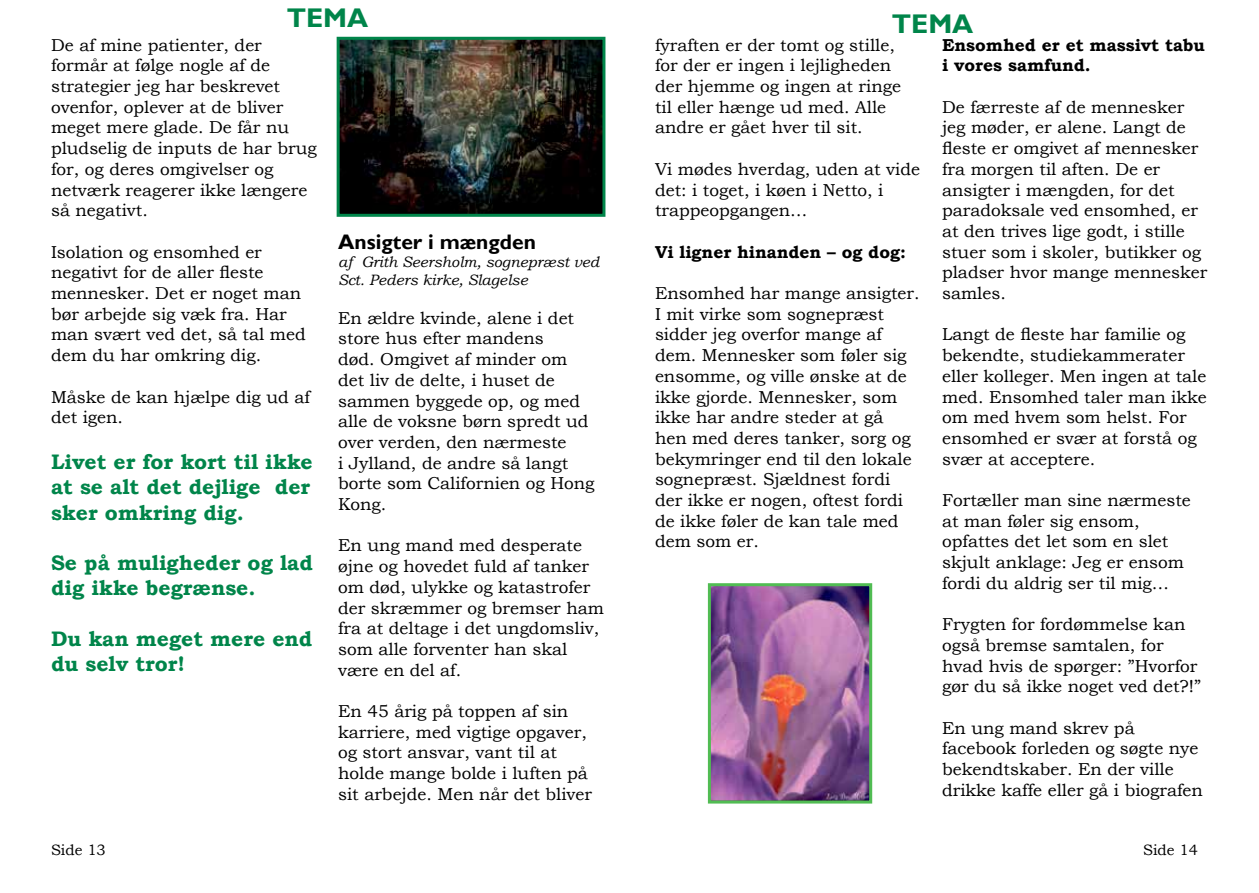
<style>
.page{position:relative;width:1259px;height:893px;background:#fff}
.page>*{position:absolute;margin:0;border:0;box-sizing:border-box;transform-origin:0 0}
.t1{font:700 27px "Gill Sans";color:#00854a}
.t2{font:700 21px/25.2px "Bookman Old Style";color:#00854a}
.t3{font:700 21px "Gill Sans";color:#000}
.t4{font:17.25px/20.7px "Bookman Old Style";color:#000}
.t5{font:700 17.25px/20.7px "Bookman Old Style";color:#000}
.t6{font:italic 15px/18px "Bookman Old Style";color:#000}
.t7{font:15px "Bookman Old Style";color:#000}
</style>
<div class="page">
<img style="left:341px;top:41px;width:260px;height:172px">
<div style="left:337px;top:37px;width:268px;height:180px;border:3px solid #00854a"></div>
<img style="left:712px;top:587px;width:156px;height:212px">
<div style="left:708px;top:583px;width:164px;height:220px;border:3px solid #51bc53"></div>
<h1 class="t1" style="left:287px;top:2px;width:83px">TEMA</h1>
<p class="t4" style="left:51px;top:34px;width:267px">De af mine patienter, der formår at følge nogle af de strategier jeg har beskrevet ovenfor, oplever at de bliver meget mere glade. De får nu pludselig de inputs de har brug for, og deres omgivelser og netværk reagerer ikke længere så negativt.</p>
<p class="t4" style="left:51px;top:241px;width:256px">Isolation og ensomhed er negativt for de aller fleste mennesker. Det er noget man bør arbejde sig væk fra. Har man svært ved det, så tal med dem du har omkring dig.</p>
<p class="t4" style="left:51px;top:386px;width:260px">Måske de kan hjælpe dig ud af det igen.</p>
<p class="t2" style="left:51px;top:449px;width:263px;text-align:justify">Livet er for kort til ikke at se alt det dejlige der sker omkring dig.</p>
<p class="t2" style="left:51px;top:550px;width:263px">Se på muligheder og lad dig ikke begrænse.</p>
<p class="t2" style="left:51px;top:626px;width:263px">Du kan meget mere end du selv tror!</p>
<p class="t3" style="left:338px;top:229px;width:199px">Ansigter i mængden</p>
<p class="t6" style="left:338px;top:253px;width:263px">af Grith Seersholm, sognepræst ved<br>Sct. Peders kirke, Slagelse</p>
<p class="t4" style="left:338px;top:308px;width:258px">En ældre kvinde, alene i det store hus efter mandens<br>død. Omgivet af minder om det liv de delte, i huset de sammen byggede op, og med alle de voksne børn spredt ud over verden, den nærmeste<br>i Jylland, de andre så langt borte som Californien og Hong<br>Kong.</p>
<p class="t4" style="left:338px;top:535px;width:267px">En ung mand med desperate øjne og hovedet fuld af tanker om død, ulykke og katastrofer der skræmmer og bremser ham fra at deltage i det ungdomsliv, som alle forventer han skal være en del af.</p>
<p class="t4" style="left:338px;top:701px;width:255px">En 45 årig på toppen af sin karriere, med vigtige opgaver, og stort ansvar, vant til at holde mange bolde i luften på sit arbejde. Men når det bliver</p>
<h1 class="t1" style="left:891px;top:7px;width:83px">TEMA</h1>
<p class="t4" style="left:655px;top:34px;width:247px">fyraften er der tomt og stille, for der er ingen i lejligheden der hjemme og ingen at ringe til eller hænge ud med. Alle andre er gået hver til sit.</p>
<p class="t4" style="left:655px;top:159px;width:266px">Vi mødes hverdag, uden at vide det: i toget, i køen i Netto, i trappeopgangen…</p>
<p class="t5" style="left:655px;top:241px;width:252px">Vi ligner hinanden – og dog:</p>
<p class="t4" style="left:655px;top:283px;width:266px">Ensomhed har mange ansigter.<br>I mit virke som sognepræst sidder jeg overfor mange af dem. Mennesker som føler sig ensomme, og ville ønske at de ikke gjorde. Mennesker, som ikke har andre steder at gå<br>hen med deres tanker, sorg og bekymringer end til den lokale sognepræst. Sjældnest fordi der ikke er nogen, oftest fordi de ikke føler de kan tale med dem som er.</p>
<p class="t5" style="left:942px;top:34px;width:264px">Ensomhed er et massivt tabu i vores samfund.</p>
<p class="t4" style="left:942px;top:97px;width:267px">De færreste af de mennesker jeg møder, er alene. Langt de fleste er omgivet af mennesker fra morgen til aften. De er ansigter i mængden, for det paradoksale ved ensomhed, er at den trives lige godt, i stille stuer som i skoler, butikker og pladser hvor mange mennesker samles.</p>
<p class="t4" style="left:942px;top:324px;width:266px">Langt de fleste har familie og bekendte, studiekammerater eller kolleger. Men ingen at tale med. Ensomhed taler man ikke om med hvem som helst. For ensomhed er svær at forstå og svær at acceptere.</p>
<p class="t4" style="left:942px;top:490px;width:250px">Fortæller man sine nærmeste at man føler sig ensom, opfattes det let som en slet skjult anklage: Jeg er ensom fordi du aldrig ser til mig…</p>
<p class="t4" style="left:942px;top:614px;width:260px">Frygten for fordømmelse kan også bremse samtalen, for hvad hvis de spørger: ”Hvorfor gør du så ikke noget ved det?!”</p>
<p class="t4" style="left:942px;top:718px;width:262px">En ung mand skrev på facebook forleden og søgte nye bekendtskaber. En der ville drikke kaffe eller gå i biografen</p>
<p class="t7" style="left:51px;top:840px;width:56px">Side 13</p>
<p class="t7" style="left:1143px;top:840px;width:56px">Side 14</p>
</div>
